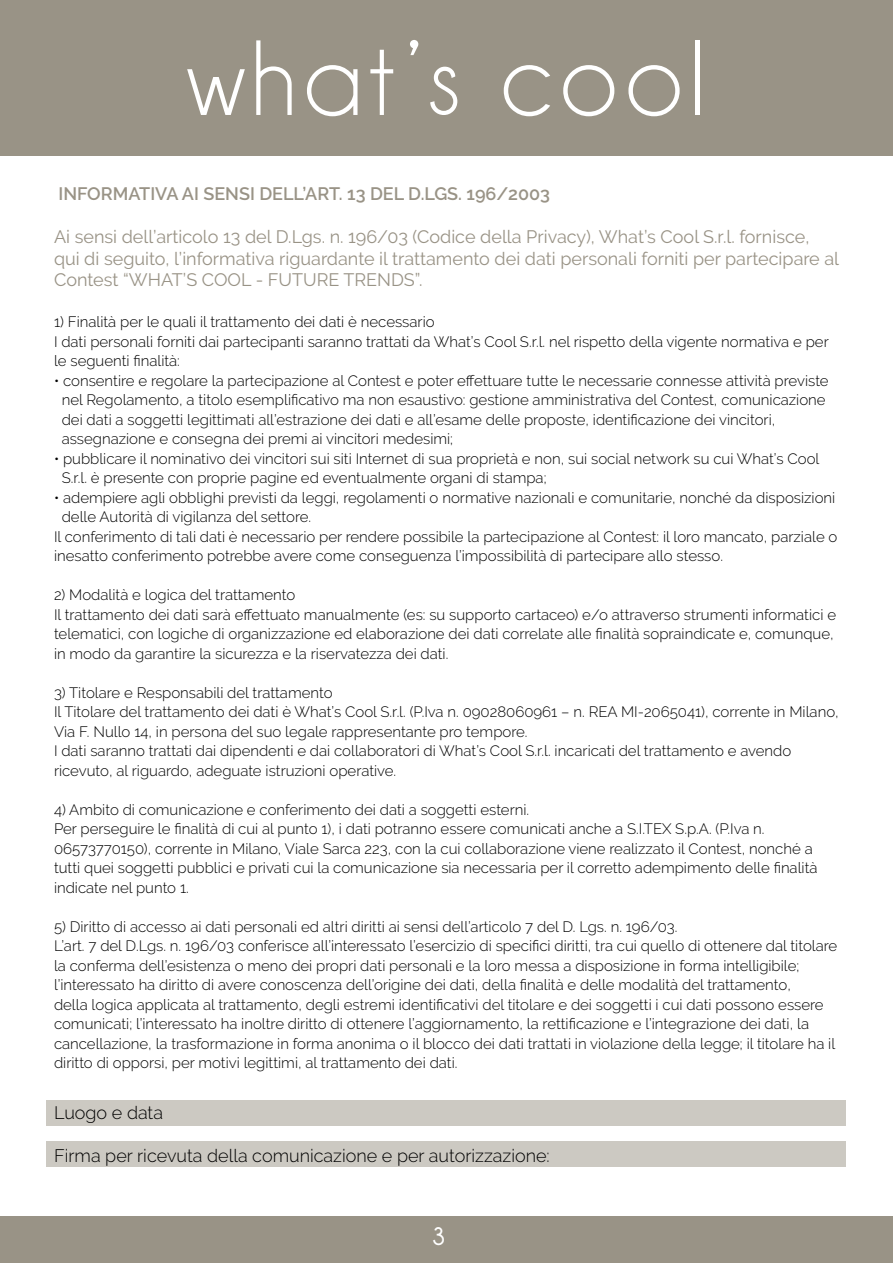
<style>
.page{position:relative;width:893px;height:1263px;background:#fff}
.page>*{position:absolute;margin:0;border:0;box-sizing:border-box;transform-origin:0 0}
.t1{font:108px "Champagne&Limousines";letter-spacing:.06em;color:#fff}
.t2{font:700 25.5px "Champagne&Limousines";color:#fff}
.t3{font:18px/21.6px "Raleway";color:#999386}
.t4{font:300 18px "Raleway";color:#000}
.t5{font:600 18px "Raleway";color:#999386}
.t6{font:300 15px/19.5px "Raleway";color:#000}
</style>
<div class="page">
<div style="left:47px;top:1100px;width:799px;height:26px;background:#ccc9c2"></div>
<div style="left:47px;top:1141px;width:799px;height:26px;background:#ccc9c2"></div>
<div style="left:0;top:1216px;width:893px;height:47px;background:#999386"></div>
<div style="left:0;top:0;width:893px;height:155px;background:#999386"></div>
<h1 class="t1" style="left:187px;top:17px;width:520px">what’s cool</h1>
<p class="t5" style="left:58px;top:183px;width:68px">IN FORMAT</p>
<p class="t5" style="left:150px;top:183px;width:401px">IVA AI SENSI DELL’ART. 13 DEL D.LGS. 196/2003</p>
<p class="t3" style="left:54px;top:226px;width:787px">Ai sensi dell’articolo 13 del D.Lgs. n. 196/03 (Codice della Privacy), What’s Cool S.r.l. fornisce, qui di seguito, l’informativa riguardante il trattamento dei dati personali forniti per partecipare al<br>Contest “WHAT’S COOL - FUTURE TRENDS”.</p>
<p class="t6" style="left:54px;top:312px;width:776px">1) Finalità per le quali il trattamento dei dati è necessario<br>I dati personali forniti dai partecipanti saranno trattati da What’s Cool S.r.l. nel rispetto della vigente normativa e per le seguenti finalità:</p>
<p class="t6" style="left:62px;top:371px;width:768px;text-indent:-8px">• consentire e regolare la partecipazione al Contest e poter effettuare tutte le necessarie connesse attività previste nel Regolamento, a titolo esemplificativo ma non esaustivo: gestione amministrativa del Contest, comunicazione dei dati a soggetti legittimati all’estrazione dei dati e all’esame delle proposte, identificazione dei vincitori, assegnazione e consegna dei premi ai vincitori medesimi;</p>
<p class="t6" style="left:62px;top:449px;width:759px;text-indent:-8px">• pubblicare il nominativo dei vincitori sui siti Internet di sua proprietà e non, sui social network su cui What’s Cool<br>S.r.l. è presente con proprie pagine ed eventualmente organi di stampa;</p>
<p class="t6" style="left:54px;top:488px;width:783px">• adempiere agli obblighi previsti da leggi, regolamenti o normative nazionali e comunitarie, nonché da disposizioni</p>
<p class="t6" style="left:62px;top:507px;width:251px">delle Autorità di vigilanza del settore.</p>
<p class="t6" style="left:54px;top:527px;width:785px">Il conferimento di tali dati è necessario per rendere possibile la partecipazione al Contest: il loro mancato, parziale o</p>
<p class="t6" style="left:54px;top:546px;width:671px">inesatto conferimento potrebbe avere come conseguenza l’impossibilità di partecipare allo stesso.</p>
<p class="t6" style="left:54px;top:585px;width:784px">2) Modalità e logica del trattamento<br>Il trattamento dei dati sarà effettuato manualmente (es: su supporto cartaceo) e/o attraverso strumenti informatici e telematici, con logiche di organizzazione ed elaborazione dei dati correlate alle finalità sopraindicate e, comunque, in modo da garantire la sicurezza e la riservatezza dei dati.</p>
<p class="t6" style="left:54px;top:683px;width:786px">3) Titolare e Responsabili del trattamento<br>Il Titolare del trattamento dei dati è What’s Cool S.r.l. (P.Iva n. 09028060961 – n. REA MI-2065041), corrente in Milano, Via F. Nullo 14, in persona del suo legale rappresentante pro tempore.<br>I dati saranno trattati dai dipendenti e dai collaboratori di What’s Cool S.r.l. incaricati del trattamento e avendo ricevuto, al riguardo, adeguate istruzioni operative.</p>
<p class="t6" style="left:54px;top:800px;width:765px">4) Ambito di comunicazione e conferimento dei dati a soggetti esterni.<br>Per perseguire le finalità di cui al punto 1), i dati potranno essere comunicati anche a S.I.TEX S.p.A. (P.Iva n.<br>06573770150), corrente in Milano, Viale Sarca 223, con la cui collaborazione viene realizzato il Contest, nonché a tutti quei soggetti pubblici e privati cui la comunicazione sia necessaria per il corretto adempimento delle finalità indicate nel punto 1.</p>
<p class="t6" style="left:54px;top:917px;width:785px">5) Diritto di accesso ai dati personali ed altri diritti ai sensi dell’articolo 7 del D. Lgs. n. 196/03.<br>L’art. 7 del D.Lgs. n. 196/03 conferisce all’interessato l’esercizio di specifici diritti, tra cui quello di ottenere dal titolare la conferma dell’esistenza o meno dei propri dati personali e la loro messa a disposizione in forma intelligibile; l’interessato ha diritto di avere conoscenza dell’origine dei dati, della finalità e delle modalità del trattamento,<br>della logica applicata al trattamento, degli estremi identificativi del titolare e dei soggetti i cui dati possono essere comunicati; l’interessato ha inoltre diritto di ottenere l’aggiornamento, la rettificazione e l’integrazione dei dati, la cancellazione, la trasformazione in forma anonima o il blocco dei dati trattati in violazione della legge; il titolare ha il diritto di opporsi, per motivi legittimi, al trattamento dei dati.</p>
<p class="t4" style="left:54px;top:1102px;width:111px">Luogo e data</p>
<p class="t4" style="left:54px;top:1145px;width:497px">Firma per ricevuta della comunicazione e per autorizzazione:</p>
<h2 class="t2" style="left:432px;top:1221px;width:15px">3</h2>
</div>
